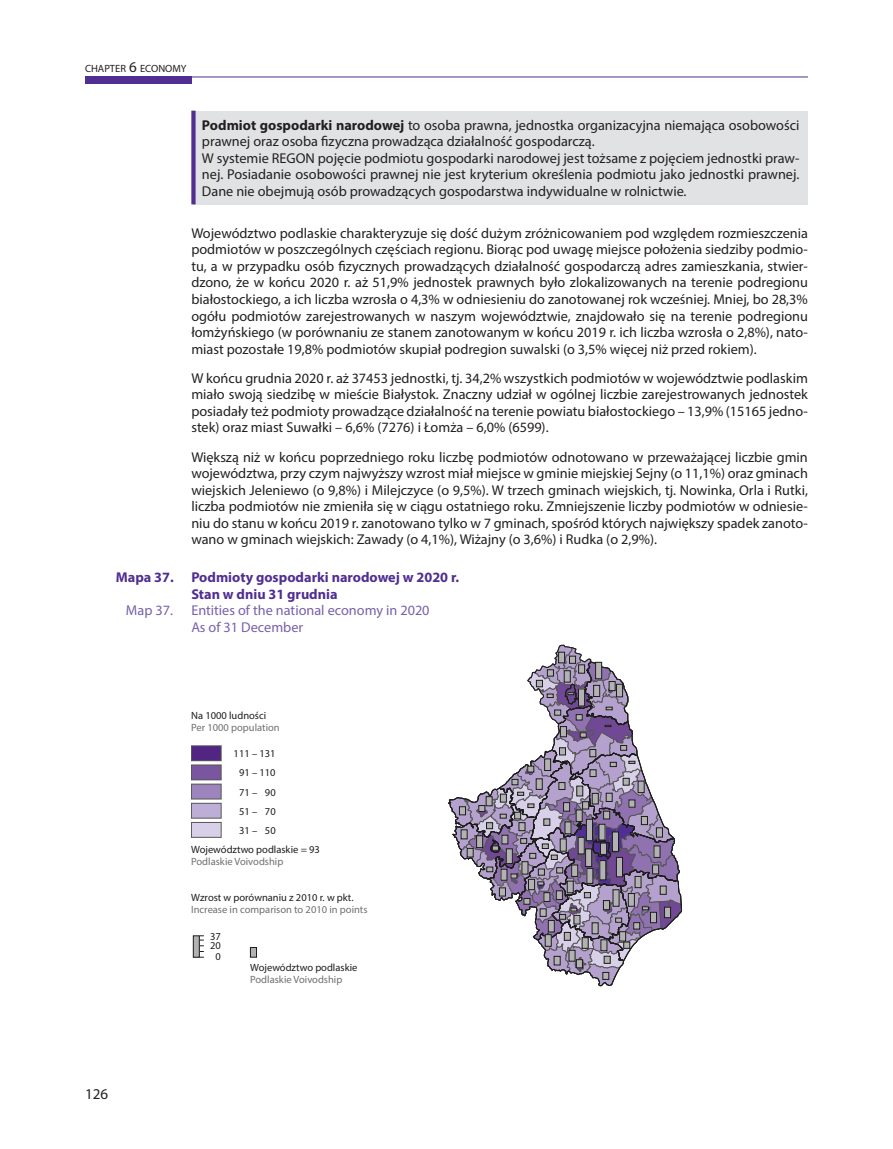
<style>
.page{position:relative;width:893px;height:1149px;background:#fff}
.page>*{position:absolute;margin:0;border:0;box-sizing:border-box;transform-origin:0 0}
.t1{font:15px "Myriad Pro";color:#231f20}
.Tekst_podstawowy_PL{font:14.25px/16.5px "Myriad Pro";color:#231f20;text-align:justify}
.Tekst_podstawowy_-_p{font:14.25px/16.5px "Myriad Pro";color:#231f20;text-align:justify}
.Apla_-_przed_0{font:14.25px/16.5px "Myriad Pro";color:#231f20}
.Tytuł_mapy_PL{font:700 14.25px/16.5px "Myriad Pro";color:#502e92}
.Tytuł_mapy_ANG{font:14.25px/16.5px "Myriad Pro";color:#7960aa}
.t2{font:10.5px/12px "Myriad Pro";color:#706f6f}
.t3{font:10.5px/19.2px "Myriad Pro";color:#1d1d1b;text-align:center}
.t4{font:10.5px "Myriad Pro";color:#231f20}
.s1{font-size:15px}
.s2{font-weight:700}
.s3{color:#1d1d1b}
.s4{color:#706f6f}
</style>
<div class="page">
<div style="left:85px;top:77px;width:106px;height:7px;background:#502e92"></div>
<hr style="left:191px;top:77px;width:617px;height:1px;background:#502e92">
<div style="left:193px;top:111px;width:615px;height:93px;background:#e1e2e4"></div>
<div style="left:191px;top:111px;width:5px;height:93px;background:#502e92"></div>
<div style="left:191px;top:745px;width:30px;height:15px;background:#522583"></div>
<div style="left:191px;top:745px;width:30px;height:15px;border:1px solid #575756"></div>
<div style="left:191px;top:764px;width:30px;height:15px;background:#79569f"></div>
<div style="left:191px;top:764px;width:30px;height:15px;border:1px solid #575756"></div>
<div style="left:191px;top:783px;width:30px;height:15px;background:#9d84bc"></div>
<div style="left:191px;top:783px;width:30px;height:16px;border:1px solid #575756"></div>
<div style="left:191px;top:803px;width:30px;height:15px;background:#bcaed6"></div>
<div style="left:191px;top:802px;width:30px;height:16px;border:1px solid #575756"></div>
<div style="left:191px;top:822px;width:30px;height:15px;background:#d8d0e8"></div>
<div style="left:191px;top:822px;width:30px;height:15px;border:1px solid #575756"></div>
<div style="left:193px;top:935px;width:6px;height:21px;background:#b2b2b2"></div>
<div style="left:193px;top:935px;width:7px;height:22px;border:1px solid #1e1e1c"></div>
<div style="left:250px;top:947px;width:6px;height:9px;background:#b2b2b2"></div>
<div style="left:250px;top:947px;width:7px;height:10px;border:1px solid #1d1d1b"></div>
<svg style="left:200px;top:935px;width:4px;height:22px"></svg>
<svg style="left:448px;top:644px;width:234px;height:343px"></svg>
<div style="left:527px;top:765px;width:7px;height:7px;border:1px solid #1d1d1b"></div>
<div style="left:609px;top:681px;width:6px;height:9px;background:#b2b2b2"></div>
<div style="left:609px;top:681px;width:6px;height:9px;border:1px solid #1d1d1b"></div>
<p class="t4" style="left:85px;top:62px;width:103px">CHAPTER <span class="s1">6</span> ECONOMY</p>
<p class="Apla_-_przed_0" style="left:202px;top:116px;width:599px"><span class="s2">Podmiot gospodarki narodowej</span> to osoba prawna, jednostka organizacyjna niemająca osobowości prawnej oraz osoba fizyczna prowadząca działalność gospodarczą.</p>
<p class="Apla_-_przed_0" style="left:202px;top:149px;width:599px;text-align:justify">W systemie REGON pojęcie podmiotu gospodarki narodowej jest tożsame z pojęciem jednostki praw&shy;nej. Posiadanie osobowości prawnej nie jest kryterium określenia podmiotu jako jednostki prawnej.<br>Dane nie obejmują osób prowadzących gospodarstwa indywidualne w rolnictwie.</p>
<p class="Tekst_podstawowy_PL" style="left:191px;top:225px;width:618px">Województwo podlaskie charakteryzuje się dość dużym zróżnicowaniem pod względem rozmieszczenia podmiotów w poszczególnych częściach regionu. Biorąc pod uwagę miejsce położenia siedziby podmio&shy;tu, a w przypadku osób fizycznych prowadzących działalność gospodarczą adres zamieszkania, stwier&shy;dzono, że w końcu 2020 r. aż 51,9% jednostek prawnych było zlokalizowanych na terenie podregionu białostockiego, a ich liczba wzrosła o 4,3% w odniesieniu do zanotowanej rok wcześniej. Mniej, bo 28,3% ogółu podmiotów zarejestrowanych w naszym województwie, znajdowało się na terenie podregionu łomżyńskiego (w porównaniu ze stanem zanotowanym w końcu 2019 r. ich liczba wzrosła o 2,8%), nato&shy;miast pozostałe 19,8% podmiotów skupiał podregion suwalski (o 3,5% więcej niż przed rokiem).</p>
<p class="Tekst_podstawowy_PL" style="left:191px;top:369px;width:618px">W końcu grudnia 2020 r. aż 37453 jednostki, tj. 34,2% wszystkich podmiotów w województwie podlaskim miało swoją siedzibę w mieście Białystok. Znaczny udział w ogólnej liczbie zarejestrowanych jednostek posiadały też podmioty prowadzące działalność na terenie powiatu białostockiego – 13,9% (15165 jedno&shy;stek) oraz miast Suwałki – 6,6% (7276) i Łomża – 6,0% (6599).</p>
<p class="Tekst_podstawowy_-_p" style="left:191px;top:448px;width:618px">Większą niż w końcu poprzedniego roku liczbę podmiotów odnotowano w przeważającej liczbie gmin województwa, przy czym najwyższy wzrost miał miejsce w gminie miejskiej Sejny (o 11,1%) oraz gminach wiejskich Jeleniewo (o 9,8%) i Milejczyce (o 9,5%). W trzech gminach wiejskich, tj. Nowinka, Orla i Rutki, liczba podmiotów nie zmieniła się w ciągu ostatniego roku. Zmniejszenie liczby podmiotów w odniesie&shy;niu do stanu w końcu 2019 r. zanotowano tylko w 7 gminach, spośród których największy spadek zanoto&shy;wano w gminach wiejskich: Zawady (o 4,1%), Wiżajny (o 3,6%) i Rudka (o 2,9%).</p>
<p class="Tytuł_mapy_PL" style="left:191px;top:568px;width:269px;text-indent:-76px">Mapa 37. Podmioty gospodarki narodowej w 2020 r.<br>Stan w dniu 31 grudnia</p>
<p class="Tytuł_mapy_ANG" style="left:126px;top:601px;width:49px">Map 37.</p>
<p class="Tytuł_mapy_ANG" style="left:191px;top:601px;width:240px">Entities of the national economy in 2020<br>As of 31 December</p>
<p class="t2" style="left:191px;top:709px;width:90px"><span class="s3">Na 1000 ludności<br></span>Per 1000 population</p>
<p class="t3" style="left:191px;top:743px;width:130px">111 – 131<br>91 – 110<br>71 – 90<br>51 – 70<br>31 – 50<br>Województwo podlaskie = 93</p>
<p class="t2" style="left:191px;top:855px;width:94px">Podlaskie Voivodship</p>
<p class="t2" style="left:191px;top:890px;width:178px"><span class="s3">Wzrost w porównaniu z 2010 r. w pkt.<br></span>Increase in comparison to 2010 in points</p>
<p class="t1" style="left:85px;top:1083px;width:25px">126</p>
<p class="t3" style="left:210px;top:925px;width:12px;line-height:20.4px">37<br>0</p>
<p class="t3" style="left:210px;top:935px;width:12px">20</p>
<p class="t3" style="left:250px;top:961px;width:109px;line-height:12px;text-align:left">Województwo podlaskie<br><span class="s4">Podlaskie Voivodship</span></p>
</div>
